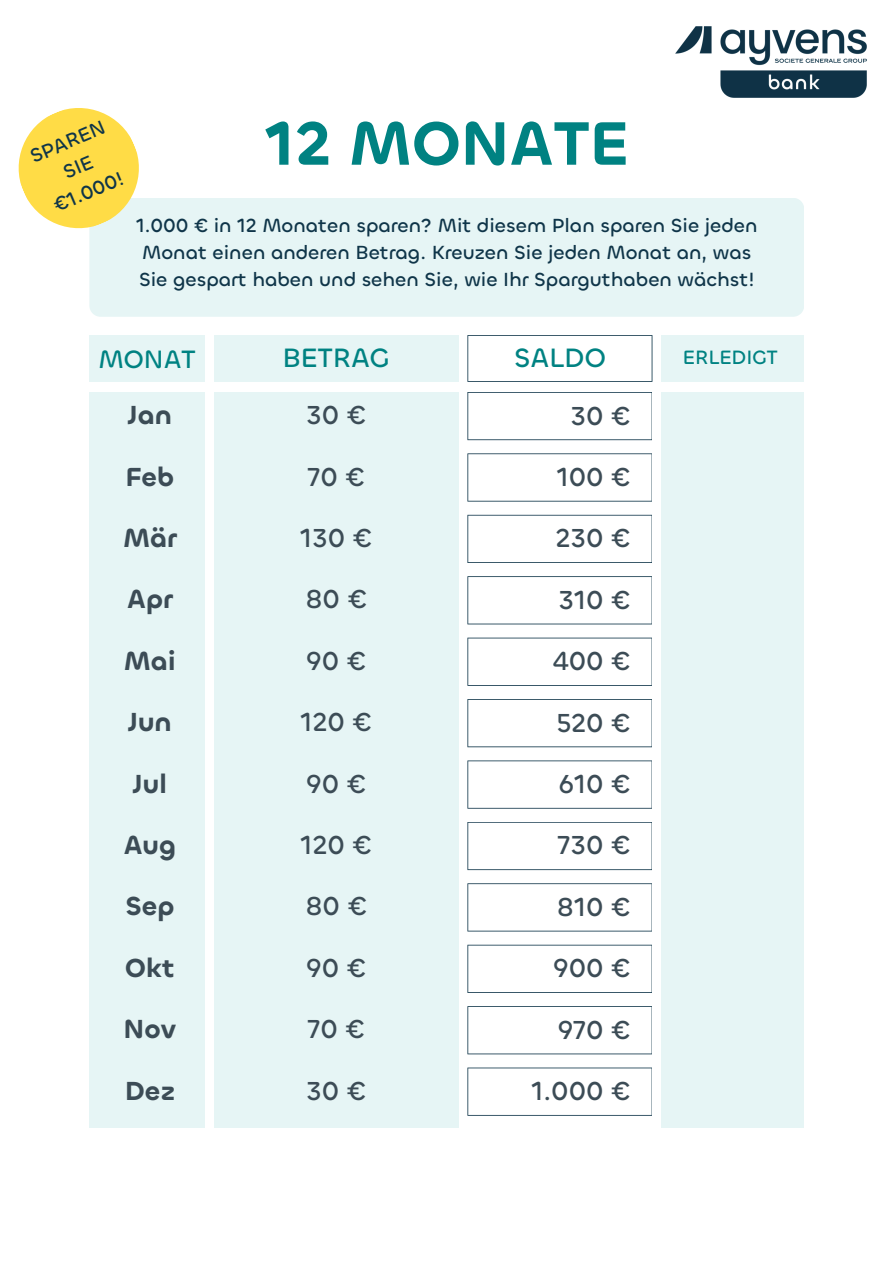
<style>
.page{position:relative;width:894px;height:1264px;background:#fff}
.page>*{position:absolute;margin:0;border:0;box-sizing:border-box;transform-origin:0 0}
.t1{font:600 63px "Chillax";color:#008282}
.t2{font:500 27.45px "Chillax";color:#008282}
.t3{font:500 26.85px "Chillax";color:#3c4c56}
.t4{font:600 26.85px "Chillax";color:#3c4c56}
.t5{font:500 25.95px "Chillax";color:#008282}
.t6{font:500 19.95px/27px "Chillax";color:#0f3549;text-align:center}
.t7{font:500 19.95px "Chillax";color:#008282}
.t8{font:500 19.65px/27px "Chillax";color:#0f3549}
</style>
<div class="page">
<div style="left:213px;top:335px;width:245px;height:47px;background:#e6f5f5"></div>
<div style="left:661px;top:335px;width:143px;height:47px;background:#e6f5f5"></div>
<div style="left:89px;top:335px;width:115px;height:47px;background:#e6f5f5"></div>
<svg style="left:467px;top:335px;width:185px;height:47px"></svg>
<div style="left:213px;top:392px;width:245px;height:735px;background:#e6f5f5"></div>
<div style="left:661px;top:392px;width:143px;height:735px;background:#e6f5f5"></div>
<div style="left:89px;top:392px;width:116px;height:735px;background:#e6f5f5"></div>
<svg style="left:467px;top:392px;width:185px;height:48px"></svg>
<svg style="left:467px;top:760px;width:185px;height:48px"></svg>
<svg style="left:467px;top:576px;width:185px;height:48px"></svg>
<svg style="left:467px;top:944px;width:185px;height:48px"></svg>
<svg style="left:467px;top:453px;width:185px;height:48px"></svg>
<svg style="left:467px;top:822px;width:185px;height:48px"></svg>
<svg style="left:467px;top:637px;width:185px;height:49px"></svg>
<svg style="left:467px;top:1006px;width:185px;height:48px"></svg>
<svg style="left:467px;top:515px;width:185px;height:48px"></svg>
<svg style="left:467px;top:883px;width:185px;height:48px"></svg>
<svg style="left:467px;top:699px;width:185px;height:48px"></svg>
<svg style="left:467px;top:1067px;width:185px;height:48px"></svg>
<div style="left:89px;top:198px;width:715px;height:119px;background:#e6f5f5"></div>
<svg style="left:18px;top:108px;width:129px;height:128px"></svg>
<img style="left:675px;top:26px;width:192px;height:72px">
<h3 class="t6" style="left:26px;top:145px;width:81px;rotate:-23deg">SPAREN<br>SIE €1.000!</h3>
<p class="t1" style="left:264px;top:103px;width:366px">12 MONATE</p>
<h4 class="t8" style="left:136px;top:212px;width:622px">1.000 € in 12 Monaten sparen? Mit diesem Plan sparen Sie jeden<br>Monat einen anderen Betrag. Kreuzen Sie jeden Monat an, was<br>Sie gespart haben und sehen Sie, wie Ihr Sparguthaben wächst!</h4>
<h1 class="t5" style="left:98px;top:342px;width:99px">MONAT</h1>
<p class="t2" style="left:282px;top:339px;width:108px">BETRAG</p>
<h2 class="t2" style="left:514px;top:339px;width:93px">SALDO</h2>
<h2 class="t7" style="left:682px;top:344px;width:96px">ERLEDIGT</h2>
<h2 class="t4" style="left:128px;top:398px;width:46px">Jan</h2>
<h3 class="t3" style="left:306px;top:398px;width:61px">30 €</h3>
<h3 class="t3" style="left:570px;top:398px;width:61px">30 €</h3>
<h4 class="t4" style="left:125px;top:459px;width:50px">Feb</h4>
<h3 class="t3" style="left:307px;top:459px;width:58px">70 €</h3>
<h3 class="t3" style="left:556px;top:459px;width:75px">100 €</h3>
<h3 class="t4" style="left:123px;top:520px;width:55px">Mär</h3>
<h3 class="t3" style="left:300px;top:520px;width:73px">130 €</h3>
<h3 class="t3" style="left:555px;top:521px;width:76px">230 €</h3>
<h3 class="t4" style="left:127px;top:582px;width:47px">Apr</h3>
<h3 class="t4" style="left:124px;top:643px;width:54px">Mai</h3>
<h3 class="t3" style="left:305px;top:582px;width:63px">80 €</h3>
<h3 class="t3" style="left:306px;top:643px;width:61px">90 €</h3>
<h3 class="t3" style="left:558px;top:582px;width:73px">310 €</h3>
<h3 class="t3" style="left:552px;top:644px;width:79px">400 €</h3>
<h3 class="t4" style="left:128px;top:705px;width:45px">Jun</h3>
<h3 class="t3" style="left:300px;top:705px;width:72px">120 €</h3>
<h3 class="t3" style="left:556px;top:705px;width:75px">520 €</h3>
<h3 class="t4" style="left:133px;top:766px;width:36px">Jul</h3>
<h3 class="t3" style="left:306px;top:766px;width:61px">90 €</h3>
<h3 class="t3" style="left:559px;top:766px;width:73px">610 €</h3>
<h3 class="t4" style="left:124px;top:827px;width:54px">Aug</h3>
<h3 class="t4" style="left:125px;top:889px;width:51px">Sep</h3>
<h3 class="t4" style="left:125px;top:950px;width:51px">Okt</h3>
<h3 class="t3" style="left:300px;top:827px;width:72px">120 €</h3>
<h3 class="t3" style="left:305px;top:889px;width:63px">80 €</h3>
<h3 class="t3" style="left:306px;top:950px;width:61px">90 €</h3>
<h3 class="t3" style="left:557px;top:828px;width:74px">730 €</h3>
<h3 class="t3" style="left:557px;top:889px;width:75px">810 €</h3>
<h3 class="t3" style="left:553px;top:950px;width:78px">900 €</h3>
<h3 class="t4" style="left:124px;top:1011px;width:54px">Nov</h3>
<h3 class="t3" style="left:307px;top:1011px;width:58px">70 €</h3>
<h3 class="t3" style="left:557px;top:1012px;width:74px">970 €</h3>
<h3 class="t4" style="left:125px;top:1073px;width:52px">Dez</h3>
<h3 class="t3" style="left:306px;top:1073px;width:61px">30 €</h3>
<h3 class="t3" style="left:531px;top:1073px;width:100px">1.000 €</h3>
</div>
